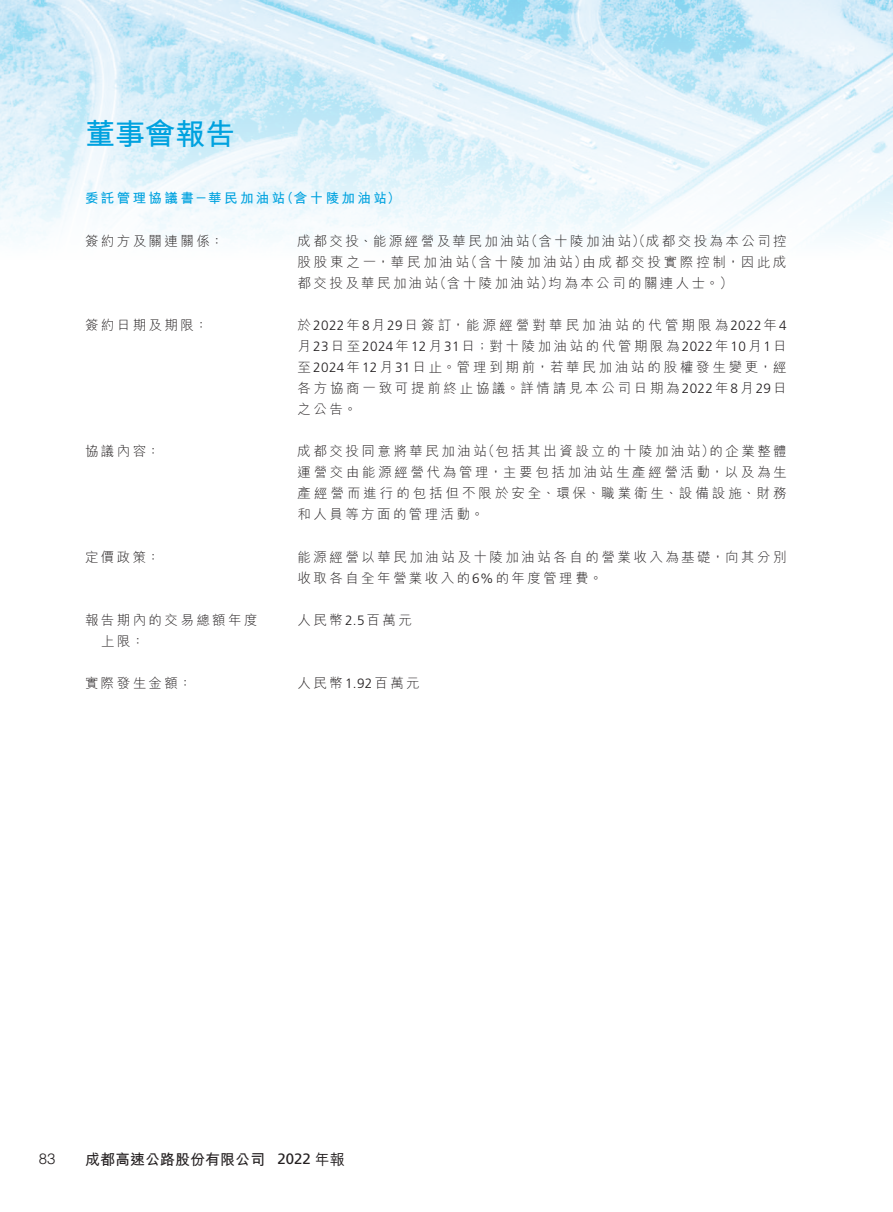
<style>
.page{position:relative;width:893px;height:1212px;background:#fff}
.page>*{position:absolute;margin:0;border:0;box-sizing:border-box;transform-origin:0 0}
.t1{font:700 30px "M Hei HK";color:#00a2df}
.t2{font:700 15px "M Hei HK";color:#231f20}
.t3{font:300 15px "Helvetica LT Std";color:#231f20}
._50_Table_Body{font:300 13.5px/21px "M Hei HK";letter-spacing:.185em;color:#231f20;text-align:justify}
._02_Heading_2{font:700 13.5px "M Hei HK";letter-spacing:.18em;color:#00a2df}
.s1{font-family:"Frutiger LT Std"}
.s2{font-family:"Frutiger LT Std";font-weight:400}
.s3{font-weight:500}
</style>
<div class="page">
<img style="left:0;top:0;width:893px;height:238px">
<h1 class="t1" style="left:85px;top:112px;width:151px">董事會報告</h1>
<p class="_02_Heading_2" style="left:85px;top:189px;width:317px">委託管理協議書－華民加油站（含十陵加油站）</p>
<p class="_50_Table_Body" style="left:85px;top:230px;width:140px">簽約方及關連關係：</p>
<p class="_50_Table_Body" style="left:298px;top:230px;width:491px">成都交投、能源經營及華民加油站（含十陵加油站）（成都交投為本公司控股股東之一，華民加油站（含十陵加油站）由成都交投實際控制，因此成都交投及華民加油站（含十陵加油站）均為本公司的關連人士。）</p>
<p class="_50_Table_Body" style="left:85px;top:314px;width:124px">簽約日期及期限：</p>
<p class="_50_Table_Body" style="left:298px;top:314px;width:491px">於<span class="s1">2022</span>年<span class="s1">8</span>月<span class="s1">29</span>日簽訂，能源經營對華民加油站的代管期限為<span class="s1">2022</span>年<span class="s1">4</span>月<span class="s1">23</span>日至<span class="s1">2024</span>年<span class="s1">12</span>月<span class="s1">31</span>日；對十陵加油站的代管期限為<span class="s1">2022</span>年<span class="s1">10</span>月<span class="s1">1</span>日至<span class="s1">2024</span>年<span class="s1">12</span>月<span class="s1">31</span>日止。管理到期前，若華民加油站的股權發生變更，經各方協商一致可提前終止協議。詳情請見本公司日期為<span class="s1">2022</span>年<span class="s1">8</span>月<span class="s1">29</span>日之公告。</p>
<p class="_50_Table_Body" style="left:85px;top:441px;width:77px">協議內容：</p>
<p class="_50_Table_Body" style="left:298px;top:441px;width:491px">成都交投同意將華民加油站（包括其出資設立的十陵加油站）的企業整體運營交由能源經營代為管理，主要包括加油站生產經營活動，以及為生產經營而進行的包括但不限於安全、環保、職業衛生、設備設施、財務和人員等方面的管理活動。</p>
<p class="_50_Table_Body" style="left:85px;top:546px;width:77px">定價政策：</p>
<p class="_50_Table_Body" style="left:298px;top:546px;width:490px">能源經營以華民加油站及十陵加油站各自的營業收入為基礎，向其分別收取各自全年營業收入的<span class="s1">6%</span>的年度管理費。</p>
<p class="_50_Table_Body" style="left:101px;top:609px;width:158px;text-indent:-16px">報告期內的交易總額年度上限：</p>
<p class="_50_Table_Body" style="left:298px;top:609px;width:116px">人民幣<span class="s1">2.5</span>百萬元</p>
<p class="_50_Table_Body" style="left:85px;top:672px;width:108px">實際發生金額：</p>
<p class="_50_Table_Body" style="left:298px;top:672px;width:124px">人民幣<span class="s1">1.92</span>百萬元</p>
<p class="t3" style="left:39px;top:1149px;width:18px">83</p>
<p class="t2" style="left:85px;top:1148px;width:261px">成都高速公路股份有限公司 <span class="s2">2022</span> <span class="s3">年報</span></p>
</div>
